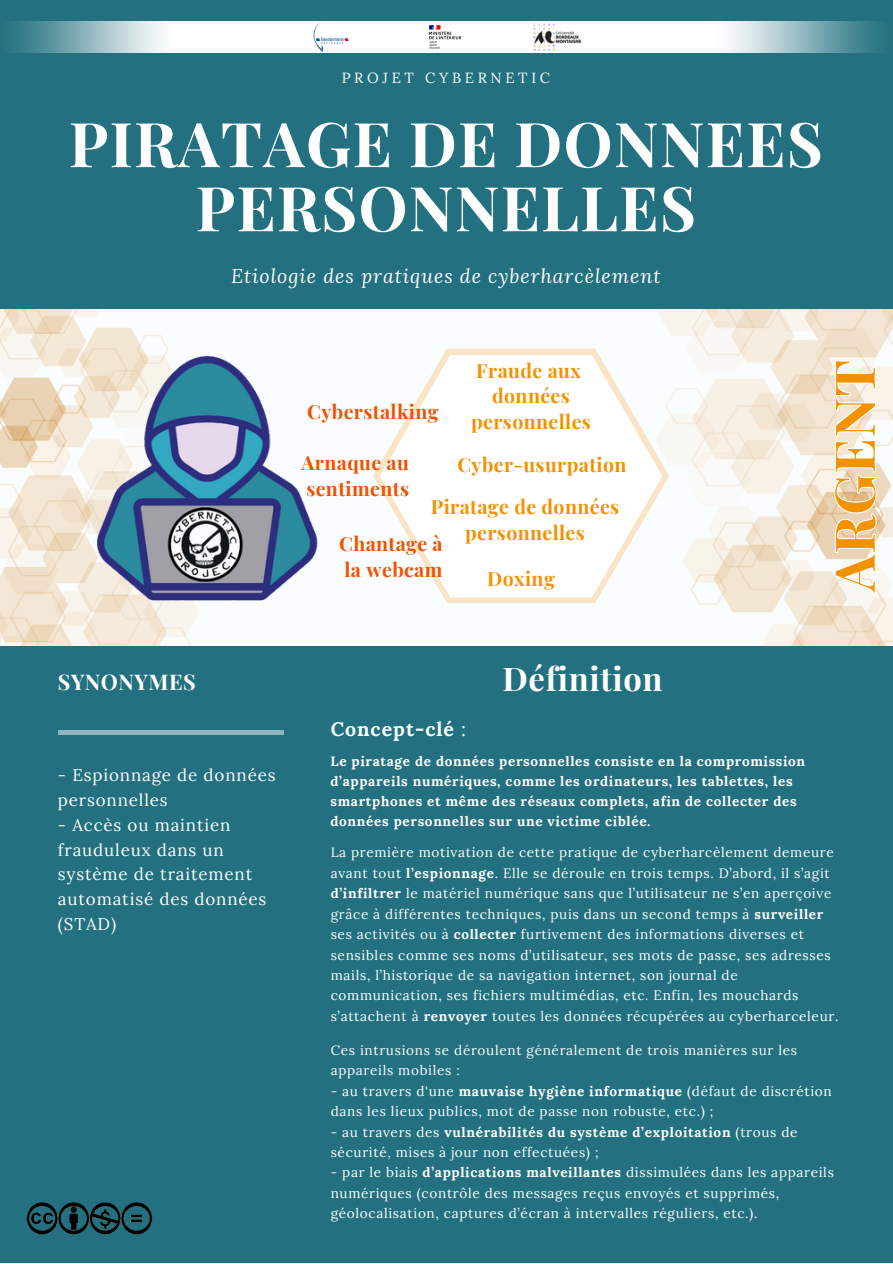
<style>
.page{position:relative;width:893px;height:1264px;background:#fff}
.page>*{position:absolute;margin:0;border:0;box-sizing:border-box;transform-origin:0 0}
.t1{font:700 61.95px/64.1px "Playfair Display";letter-spacing:.02em;color:#fefefe;text-align:center}
.t2{font:700 54.9px "Playfair Display";color:#f39200}
.t3{font:700 32.7px "Playfair Display";letter-spacing:.02em;color:#fefefe}
.t4{font:700 21.6px "Playfair Display";letter-spacing:.02em;color:#fefefe}
.t5{font:italic 19.65px "Lora";letter-spacing:.05em;color:#fefefe}
.t6{font:700 19.65px "Lora";letter-spacing:.05em;color:#fefefe}
.t7{font:700 19.5px/26px "Playfair Display";letter-spacing:.02em;color:#f39200;text-align:center}
.t8{font:700 19.5px "Playfair Display";letter-spacing:.02em;color:#f35000}
.t9{font:16.95px/24.8px "Lora";letter-spacing:.05em;color:#fefefe}
.t10{font:14.7px "Lora";letter-spacing:.25em;color:#fefefe}
.t11{font:13.5px/20.4px "Lora";letter-spacing:.05em;color:#fefefe}
.t12{font:700 13.5px/20.2px "Lora";letter-spacing:.05em;color:#fefefe}
.s1{font-weight:400}
.s2{font-weight:700}
</style>
<div class="page">
<div style="left:0;top:0;width:892px;height:1262px;background:#237180"></div>
<hr style="left:58px;top:730px;width:226px;height:4px;background:#8fb6be">
<img style="left:12px;top:21px;width:867px;height:32px">
<img style="left:531px;top:21px;width:52px;height:32px">
<img style="left:425px;top:21px;width:40px;height:32px">
<img style="left:311px;top:21px;width:39px;height:32px">
<img style="left:26px;top:1202px;width:127px;height:33px">
<img style="left:0;top:309px;width:891px;height:336px">
<svg style="left:832px;top:359px;width:46px;height:236px;background:#f4e9db"></svg>
<svg style="left:373px;top:348px;width:296px;height:255px;background:#f9f6ed"></svg>
<div style="left:379px;top:355px;width:283px;height:242px;background:#fefefe"></div>
<img style="left:88px;top:345px;width:243px;height:267px">
<p class="t10" style="left:342px;top:68px;width:210px">PROJET CYBERNETIC</p>
<p class="t1" style="left:69px;top:109px;width:755px">PIRATAGE DE DONNEES<br>PERSONNELLES</p>
<p class="t5" style="left:231px;top:262px;width:431px">Etiologie des pratiques de cyberharcèlement</p>
<p class="t7" style="left:540px;top:357px;width:49px">s aux</p>
<p class="t2" style="left:815px;top:591px;width:233px;rotate:-90deg">ARGENT</p>
<p class="t7" style="left:476px;top:356px;width:106px">Fraude aux</p>
<p class="t7" style="left:471px;top:382px;width:121px">données personnelles</p>
<p class="t8" style="left:307px;top:398px;width:133px">Cyberstalking</p>
<p class="t8" style="left:301px;top:449px;width:109px">Arnaque au</p>
<p class="t8" style="left:306px;top:475px;width:104px">sentiments</p>
<p class="t7" style="left:457px;top:451px;width:171px">Cyber-usurpation</p>
<p class="t7" style="left:431px;top:493px;width:190px">Piratage de données personnelles</p>
<p class="t8" style="left:339px;top:529px;width:105px">Chantage à</p>
<p class="t8" style="left:344px;top:555px;width:99px">la webcam</p>
<p class="t7" style="left:487px;top:564px;width:69px">Doxing</p>
<p class="t4" style="left:58px;top:666px;width:139px">SYNONYMES</p>
<p class="t9" style="left:58px;top:762px;width:219px">- Espionnage de données personnelles</p>
<p class="t9" style="left:58px;top:812px;width:210px">- Accès ou maintien frauduleux dans un système de traitement automatisé des données (STAD)</p>
<p class="t3" style="left:502px;top:655px;width:162px">Définition</p>
<p class="t6" style="left:330px;top:716px;width:137px">Concept-clé <span class="s1">:</span></p>
<p class="t12" style="left:330px;top:750px;width:476px">Le piratage de données personnelles consiste en la compromission d’appareils numériques, comme les ordinateurs, les tablettes, les smartphones et même des réseaux complets, afin de collecter des données personnelles sur une victime ciblée.</p>
<p class="t11" style="left:330px;top:842px;width:509px">La première motivation de cette pratique de cyberharcèlement demeure avant tout <span class="s2">l’espionnage</span>. Elle se déroule en trois temps. D’abord, il s’agit <span class="s2">d’infiltrer</span> le matériel numérique sans que l’utilisateur ne s’en aperçoive grâce à différentes techniques, puis dans un second temps à <span class="s2">surveiller </span>ses activités ou à <span class="s2">collecter</span> furtivement des informations diverses et sensibles comme ses noms d’utilisateur, ses mots de passe, ses adresses mails, l’historique de sa navigation internet, son journal de communication, ses fichiers multimédias, etc. Enfin, les mouchards s’attachent à <span class="s2">renvoyer</span> toutes les données récupérées au cyberharceleur.</p>
<p class="t11" style="left:330px;top:1039px;width:468px">Ces intrusions se déroulent généralement de trois manières sur les appareils mobiles :</p>
<p class="t11" style="left:330px;top:1080px;width:502px">- au travers d'une <span class="s2">mauvaise hygiène informatique</span> (défaut de discrétion dans les lieux publics, mot de passe non robuste, etc.) ;</p>
<p class="t11" style="left:330px;top:1121px;width:468px">- au travers des <span class="s2">vulnérabilités du système d’exploitation</span> (trous de sécurité, mises à jour non effectuées) ;</p>
<p class="t11" style="left:330px;top:1162px;width:504px">- par le biais <span class="s2">d’applications malveillantes</span> dissimulées dans les appareils numériques (contrôle des messages reçus envoyés et supprimés, géolocalisation, captures d’écran à intervalles réguliers, etc.).</p>
</div>
